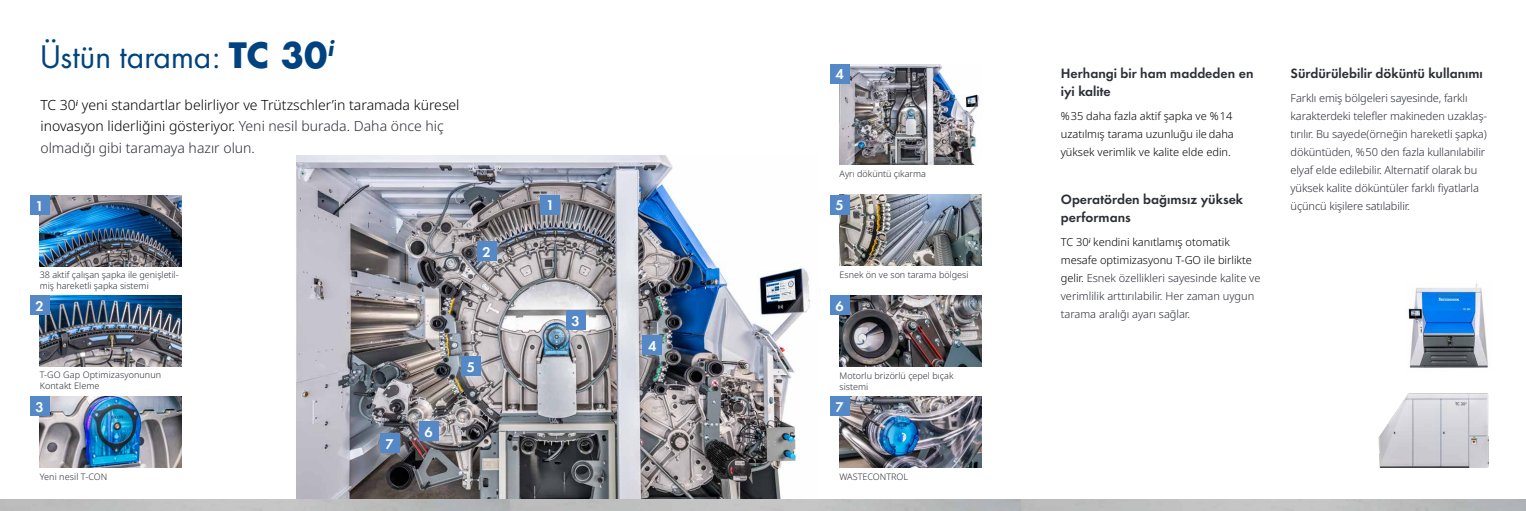
<style>
.page{position:relative;width:1526px;height:511px;background:#fff}
.page>*{position:absolute;margin:0;border:0;box-sizing:border-box;transform-origin:0 0}
.t1{font:34px "Futura Boo";color:#004380}
.t2{font:14.6px "Futura Dem";color:#fff}
.t3{font:300 14px/21px "Noto Sans";color:#000}
.t4{font:14px/18px "Futura Dem";color:#2b2e36}
.t5{font:300 11px/18px "Noto Sans";letter-spacing:-.01em;color:#2b2e36}
.t6{font:300 11px/18px "Noto Sans";color:#000}
.t7{font:300 9px/10.8px "Noto Sans";color:#2b2e36}
.s1{font-family:"Futura Std";font-weight:700}
.s2{color:#2b2e36}
.s3{color:#000}
</style>
<div class="page">
<img style="left:839px;top:195px;width:142px;height:70px">
<img style="left:297px;top:155px;width:513px;height:344px">
<img style="left:40px;top:396px;width:141px;height:71px">
<div style="left:30px;top:396px;width:19px;height:19px;background:#5488c7"></div>
<img style="left:839px;top:396px;width:142px;height:71px">
<div style="left:829px;top:396px;width:20px;height:20px;background:#5488c7"></div>
<div style="left:829px;top:195px;width:20px;height:19px;background:#5488c7"></div>
<div style="left:367px;top:421px;width:44px;height:44px;background:#fff;opacity:.75"></div>
<div style="left:379px;top:433px;width:20px;height:20px;background:#5488c7"></div>
<div style="left:406px;top:409px;width:45px;height:44px;background:#fff;opacity:.75"></div>
<div style="left:419px;top:421px;width:19px;height:20px;background:#5488c7"></div>
<div style="left:448px;top:344px;width:45px;height:44px;background:#fff;opacity:.75"></div>
<div style="left:461px;top:356px;width:19px;height:20px;background:#5488c7"></div>
<div style="left:464px;top:229px;width:44px;height:44px;background:#fff;opacity:.75"></div>
<div style="left:477px;top:241px;width:19px;height:19px;background:#5488c7"></div>
<div style="left:528px;top:182px;width:44px;height:44px;background:#fff;opacity:.75"></div>
<div style="left:540px;top:195px;width:20px;height:19px;background:#5488c7"></div>
<div style="left:553px;top:298px;width:44px;height:44px;background:#fff;opacity:.75"></div>
<div style="left:566px;top:310px;width:19px;height:20px;background:#5488c7"></div>
<div style="left:630px;top:323px;width:44px;height:44px;background:#fff;opacity:.75"></div>
<div style="left:642px;top:335px;width:20px;height:20px;background:#5488c7"></div>
<img style="left:40px;top:195px;width:141px;height:71px">
<div style="left:30px;top:195px;width:19px;height:20px;background:#5488c7"></div>
<img style="left:839px;top:295px;width:142px;height:71px">
<div style="left:829px;top:295px;width:20px;height:20px;background:#5488c7"></div>
<img style="left:40px;top:295px;width:141px;height:71px">
<div style="left:30px;top:295px;width:19px;height:20px;background:#5488c7"></div>
<img style="left:839px;top:64px;width:141px;height:100px">
<div style="left:829px;top:64px;width:20px;height:20px;background:#5488c7"></div>
<img style="left:1405px;top:283px;width:84px;height:85px">
<img style="left:1378px;top:393px;width:111px;height:74px">
<h1 class="t1" style="left:40px;top:33px;width:295px">Üstün tarama: <span class="s1">TC 30</span><sup>i</sup></h1>
<p class="t3" style="left:40px;top:95px;width:420px">TC 30<sup>i</sup> yeni standartlar belirliyor ve Trützschler’in taramada küresel inovasyon liderliğini gösteriyor. <span class="s2">Yeni nesil burada. Daha önce hiç olmadığı gibi taramaya hazır olun.</span></p>
<h2 class="t2" style="left:36px;top:195px;width:10px">1</h2>
<p class="t7" style="left:40px;top:269px;width:141px">38 aktif çalışan şapka ile genişletil&shy;miş hareketli şapka sistemi</p>
<h2 class="t2" style="left:482px;top:241px;width:10px">2</h2>
<h2 class="t2" style="left:546px;top:194px;width:10px">1</h2>
<h2 class="t2" style="left:835px;top:64px;width:10px">4</h2>
<p class="t7" style="left:839px;top:168px;width:88px">Ayrı döküntü çıkarma</p>
<h2 class="t2" style="left:835px;top:194px;width:10px">5</h2>
<p class="t7" style="left:839px;top:269px;width:130px">Esnek ön ve son tarama bölgesi</p>
<h2 class="t2" style="left:36px;top:295px;width:10px">2</h2>
<h2 class="t2" style="left:835px;top:295px;width:10px">6</h2>
<p class="t7" style="left:40px;top:369px;width:123px">T-GO Gap Optimizasyonunun<br>Kontakt Eleme</p>
<h2 class="t2" style="left:466px;top:356px;width:10px">5</h2>
<h2 class="t2" style="left:571px;top:310px;width:10px">3</h2>
<h2 class="t2" style="left:648px;top:335px;width:10px">4</h2>
<p class="t7" style="left:839px;top:370px;width:115px">Motorlu brizörlü çepel bıçak sistemi</p>
<h2 class="t2" style="left:36px;top:395px;width:10px">3</h2>
<h2 class="t2" style="left:835px;top:396px;width:10px">7</h2>
<p class="t7" style="left:40px;top:471px;width:69px">Yeni nesil T-CON</p>
<h2 class="t2" style="left:385px;top:433px;width:10px">7</h2>
<h2 class="t2" style="left:424px;top:421px;width:10px">6</h2>
<p class="t7" style="left:839px;top:471px;width:70px">WASTECONTROL</p>
<p class="t4" style="left:1060px;top:63px;width:194px">Herhangi bir ham maddeden en iyi kalite</p>
<p class="t6" style="left:1060px;top:107px;width:174px">% 35 daha fazla aktif şapka ve % 14 uzatılmış tarama uzunluğu ile daha yüksek verimlik ve kalite elde edin.</p>
<p class="t4" style="left:1060px;top:189px;width:184px">Operatörden bağımsız yüksek performans</p>
<p class="t5" style="left:1060px;top:233px;width:201px"><span class="s3">TC 30</span><sup>i</sup> <span class="s3">kendini kanıtlamış otomatik mesafe optimizasyonu T-GO ile birlikte gelir.</span> Esnek özellikleri sayesinde kalite ve verimlilik arttırılabilir. Her zaman uygun tarama aralığı ayarı sağlar.</p>
<p class="t4" style="left:1290px;top:63px;width:194px">Sürdürülebilir döküntü kullanımı</p>
<p class="t5" style="left:1290px;top:89px;width:198px">Farklı emiş bölgeleri sayesinde, farklı karakterdeki telefler makineden uzaklaş&shy;tırılır. Bu sayede(örneğin hareketli şapka) döküntüden, % 50 den fazla kullanılabilir elyaf elde edilebilir. Alternatif olarak bu yüksek kalite döküntüler farklı fiyatlarla üçüncü kişilere satılabilir.</p>
</div>
